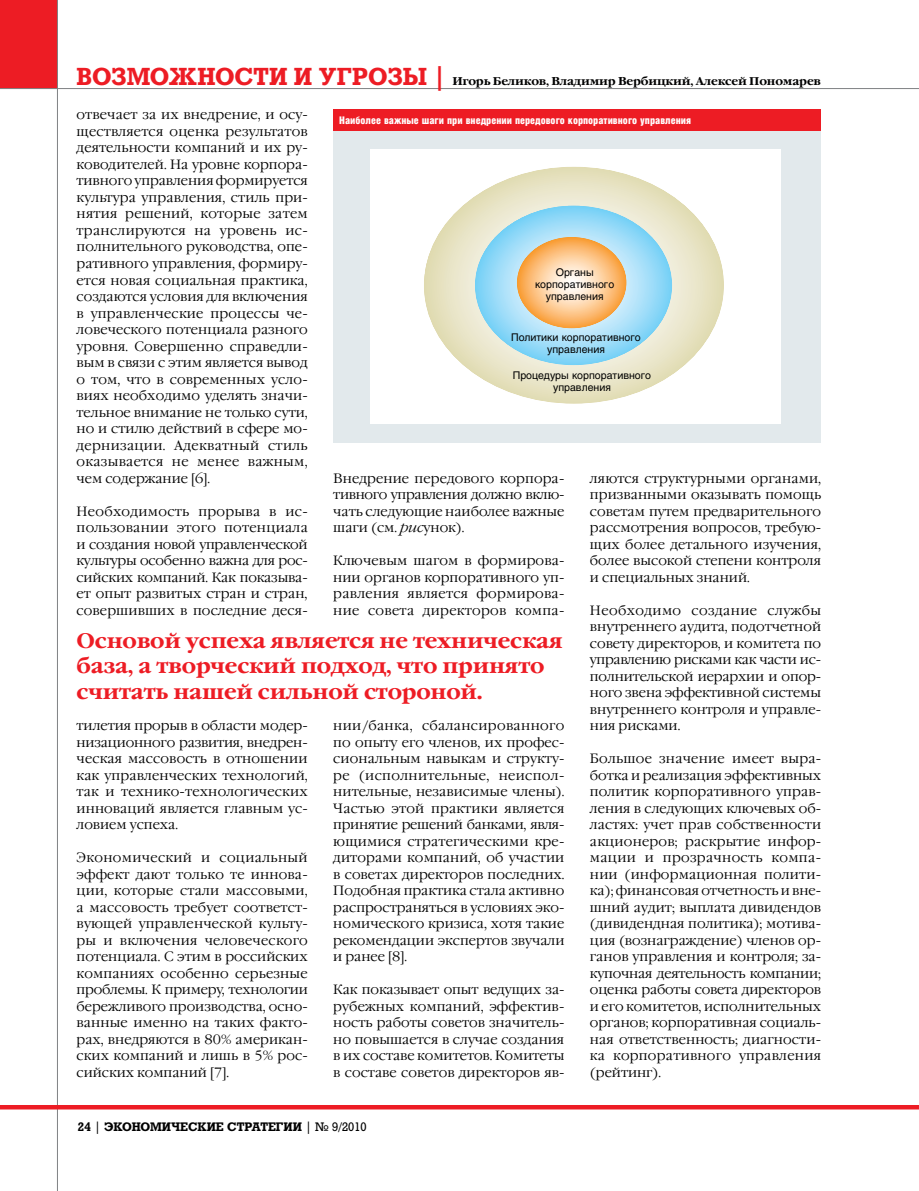
<style>
.page{position:relative;width:919px;height:1191px;background:#fff}
.page>*{position:absolute;margin:0;border:0;box-sizing:border-box;transform-origin:0 0}
.t1{font:700 21px/25.5px "Garamond C";letter-spacing:-.01em;color:#ed1c24}
.t2{font:300 13.5px/16.5px "Garamond C";letter-spacing:.005em;color:#000;text-align:justify}
.t3{font:700 12px "Rodeo";color:#000}
.t4{font:700 11.25px "Garamond C";letter-spacing:-.015em;color:#000}
.t5{font:10.5px/12px "Helios";color:#000;text-align:center}
.t6{font:900 10.5px "Helios Cond";color:#fff}
.s1{font-family:"Rodeo";font-size:24px;color:#ed1c24}
.s2{font-style:italic}
.s3{font-weight:400}
</style>
<div class="page">
<div style="left:0;top:0;width:58px;height:89px;background:#ed1c24"></div>
<hr style="left:57px;top:0;width:1px;height:1191px;background:#808284">
<hr style="left:0;top:88px;width:918px;height:1px;background:#808284">
<hr style="left:0;top:1105px;width:918px;height:4px;background:#ed1c24">
<div style="left:333px;top:109px;width:488px;height:333px;background:#e2e9ec"></div>
<div style="left:333px;top:109px;width:488px;height:22px;background:#ed1c24"></div>
<div style="left:370px;top:149px;width:410px;height:275px;background:#fff"></div>
<svg style="left:424px;top:167px;width:299px;height:237px;background:#e8e4c6"></svg>
<svg style="left:475px;top:205px;width:197px;height:160px;background:#9cdbf7"></svg>
<svg style="left:517px;top:237px;width:109px;height:91px;background:#fcc487"></svg>
<p class="t4" style="left:77px;top:75px;width:745px"><span class="s1">ВОЗМОЖНОСТИ И УГРОЗЫ |</span> Игорь Беликов, Владимир Вербицкий, Алексей Пономарев</p>
<p class="t2" style="left:77px;top:107px;width:233px">отвечает за их внедрение, и осу&shy;ществляется оценка результатов деятельности компаний и их ру&shy;ководителей. На уровне корпора&shy;тивного управления формируется культура управления, стиль при&shy;нятия решений, которые затем транслируются на уровень ис&shy;полнительного руководства, опе&shy;ративного управления, формиру&shy;ется новая социальная практика, создаются условия для включения в управленческие процессы че&shy;ловеческого потенциала разного уровня. Совершенно справедли&shy;вым в связи с этим является вывод о том, что в современных усло&shy;виях необходимо уделять значи&shy;тельное внимание не только сути, но и стилю действий в сфере мо&shy;дернизации. Адекватный стиль оказывается не менее важным, чем содержание [6].</p>
<p class="t2" style="left:77px;top:503px;width:233px">Необходимость прорыва в ис&shy;пользовании этого потенциала и создания новой управленче-ской культуры особенно важна для рос&shy;сийских компаний. Как показыва&shy;ет опыт развитых стран и стран, совершивших в последние деся-</p>
<p class="t6" style="left:339px;top:115px;width:353px">Наиболее важные шаги при внедрении передового корпоративного управления</p>
<p class="t5" style="left:535px;top:266px;width:81px">Органы корпоративного управления</p>
<p class="t5" style="left:511px;top:331px;width:131px">Политики корпоративного управления</p>
<p class="t5" style="left:512px;top:369px;width:140px">Процедуры корпоративного управления</p>
<p class="t2" style="left:333px;top:470px;width:233px">Внедрение передового корпора&shy;тивного управления должно вклю&shy;чать следующие наиболее важные шаги (см. <span class="s2">рис</span>унок).</p>
<p class="t2" style="left:333px;top:553px;width:233px">Ключевым шагом в формирова&shy;нии органов корпоративного уп&shy;равления является формирова&shy;ние совета директоров компа-</p>
<p class="t2" style="left:590px;top:470px;width:233px">ляются структурными органами, призванными оказывать помощь советам путем предварительного рассмотрения вопросов, требую&shy;щих более детального изучения, более высокой степени контроля и специальных знаний.</p>
<p class="t2" style="left:590px;top:602px;width:233px">Необходимо создание службы внутреннего аудита, подотчетной совету директоров, и комитета по управлению рисками как части ис&shy;полнительской иерархии и опор&shy;ного звена эффективной системы внутреннего контроля и управле&shy;ния рисками.</p>
<p class="t2" style="left:590px;top:751px;width:233px">Большое значение имеет выра&shy;ботка и реализация эффективных политик корпоративного управ&shy;ления в следующих ключевых об&shy;ластях: учет прав собственности акционеров; раскрытие инфор&shy;мации и прозрачность компа&shy;нии (информационная полити&shy;ка); финансовая отчетность и вне&shy;шний аудит; выплата дивидендов (дивидендная политика); мотива&shy;ция (вознаграждение) членов ор&shy;ганов управления и контроля; за&shy;купочная деятельность компании; оценка работы совета директоров и его комитетов, исполнительных органов; корпоративная социаль&shy;ная ответственность; диагности&shy;ка корпоративного управления (рейтинг).</p>
<h1 class="t1" style="left:77px;top:628px;width:487px">Основой успеха является не техническая база, а творческий подход, что принято считать нашей сильной стороной.</h1>
<p class="t2" style="left:77px;top:718px;width:233px">тилетия прорыв в области модер&shy;низационного развития, внедрен&shy;ческая массовость в отношении как управленческих технологий, так и технико-технологических инноваций является главным ус&shy;ловием успеха.</p>
<p class="t2" style="left:77px;top:850px;width:233px">Экономический и социальный эффект дают только те иннова&shy;ции, которые стали массовыми, а массовость требует соответст&shy;вующей управленческой культу&shy;ры и включения человеческого потенциала. С этим в российских компаниях особенно серьезные проблемы. К примеру, технологии бережливого производства, осно&shy;ванные именно на таких факто&shy;рах, внедряются в 80% американ&shy;ских компаний и лишь в 5% рос&shy;сийских компаний [7].</p>
<p class="t2" style="left:333px;top:718px;width:233px">нии/банка, сбалансированного по опыту его членов, их профес&shy;сиональным навыкам и структу&shy;ре (исполнительные, неиспол&shy;нительные, независимые члены).<br>Частью этой практики является принятие решений банками, явля&shy;ющимися стратегическими кре&shy;диторами компаний, об участии в советах директоров последних.<br>Подобная практика стала активно распространяться в условиях эко&shy;номического кризиса, хотя такие рекомендации экспертов звучали и ранее [8].</p>
<p class="t2" style="left:333px;top:982px;width:233px">Как показывает опыт ведущих за&shy;рубежных компаний, эффектив&shy;ность работы советов значитель&shy;но повышается в случае создания в их составе комитетов. Комитеты в составе советов директоров яв-</p>
<p class="t3" style="left:78px;top:1119px;width:290px">24 <span class="s3">|</span> ЭКОНОМИЧЕСКИЕ СТРАТЕГИИ <span class="s3">| № 9/2010</span></p>
</div>
